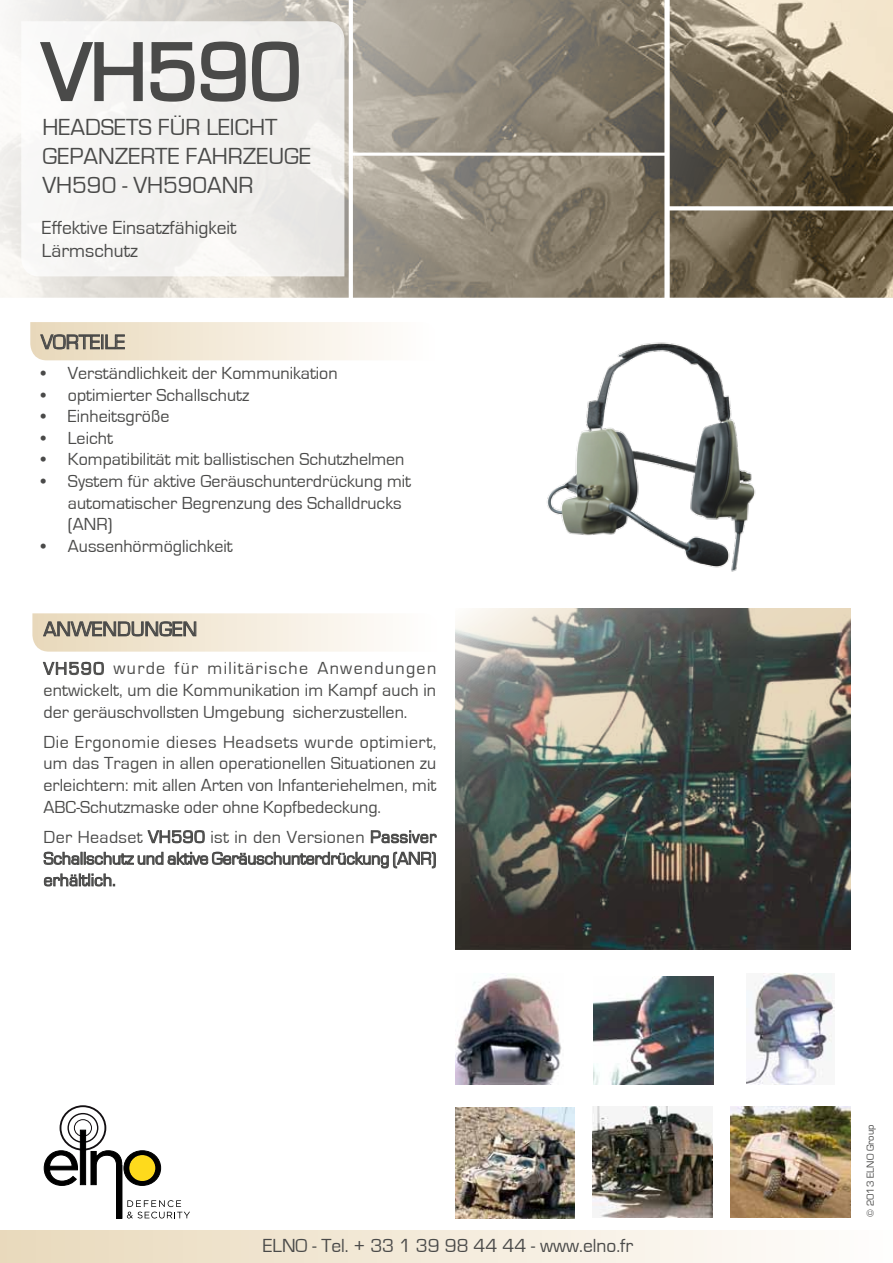
<style>
.page{position:relative;width:893px;height:1263px;background:#fff}
.page>*{position:absolute;margin:0;border:0;box-sizing:border-box;transform-origin:0 0}
.t1{font:84px "Eurostile";color:#4a4a49}
.t2{font:24px/28.8px "Eurostile";color:#4a4a49}
.t3{font:21px "Eurostile";color:#4a4a49}
.t4{font:19.5px/23.4px "Eurostile";color:#4a4a49}
.t5{font:18px/21.6px "Eurostile";color:#4a4a49;text-align:justify}
.t6{font:18px/21.6px "Eurostile";letter-spacing:.02em;color:#4a4a49}
.t7{font:10.5px "Eurostile";color:#4a4a49}
</style>
<div class="page">
<img style="left:455px;top:608px;width:395px;height:341px">
<img style="left:0;top:0;width:893px;height:298px">
<svg style="left:21px;top:21px;width:323px;height:255px;fill:#f3f2f0"></svg>
<svg style="left:38px;top:40px;width:262px;height:63px"></svg>
<svg style="left:30px;top:322px;width:348px;height:38px;background:#ece3d2"></svg>
<svg style="left:32px;top:613px;width:348px;height:39px;background:#e7decf"></svg>
<svg style="left:42px;top:661px;width:62px;height:15px"></svg>
<svg style="left:43px;top:830px;width:394px;height:57px"></svg>
<div style="left:0;top:1230px;width:893px;height:33px;background:linear-gradient(to right,#e9d9bb,#fffefd)"></div>
<img style="left:455px;top:1107px;width:120px;height:111px">
<img style="left:455px;top:975px;width:107px;height:109px">
<img style="left:746px;top:974px;width:89px;height:110px">
<img style="left:731px;top:1107px;width:119px;height:110px">
<img style="left:594px;top:977px;width:119px;height:107px">
<img style="left:593px;top:1107px;width:120px;height:110px">
<div style="left:74px;top:1119px;width:18px;height:18px;border:1px solid #130f12;border-radius:50%"></div>
<div style="left:67px;top:1113px;width:31px;height:30px;border:1px solid #130f12;border-radius:50%"></div>
<div style="left:60px;top:1105px;width:46px;height:45px;border:2px solid #130f12;border-radius:50%"></div>
<svg style="left:44px;top:1150px;width:34px;height:36px"></svg>
<div style="left:80px;top:1130px;width:6px;height:55px;background:#000;border:1px solid #000"></div>
<svg style="left:91px;top:1150px;width:99px;height:68px"></svg>
<div style="left:129px;top:1155px;width:26px;height:26px;background:#feda1c;border-radius:50%"></div>
<img style="left:547px;top:342px;width:209px;height:230px">
<h1 class="t1" style="left:43px;top:27px;width:260px">VH590</h1>
<h2 class="t2" style="left:43px;top:113px;width:270px">Headsets für leicht gepanzerte Fahrzeuge<br>VH590 - VH590ANR</h2>
<p class="t4" style="left:42px;top:216px;width:196px">Effektive Einsatzfähigkeit<br>Lärmschutz</p>
<p class="t3" style="left:41px;top:331px;width:36px">VORTEILE</p>
<p class="t5" style="left:41px;top:363px;width:298px">• Verständlichkeit der Kommunikation</p>
<p class="t5" style="left:41px;top:384px;width:210px">• optimierter Schallschutz</p>
<p class="t5" style="left:41px;top:406px;width:130px">• Einheitsgröße</p>
<p class="t5" style="left:41px;top:427px;width:74px">• Leicht</p>
<p class="t5" style="left:41px;top:449px;width:365px">• Kompatibilität mit ballistischen Schutzhelmen</p>
<p class="t5" style="left:68px;top:471px;width:345px;text-align:left;text-indent:-27px">• System für aktive Geräuschunterdrückung mit automatischer Begrenzung des Schalldrucks (ANR</p>
<p class="t5" style="left:108px;top:514px;width:6px">)</p>
<p class="t5" style="left:41px;top:535px;width:193px">• Aussenhörmöglichkeit</p>
<p class="t3" style="left:44px;top:618px;width:63px">ANWENDUNGEN</p>
<p class="t5" style="left:44px;top:658px;width:394px">VH590 wurde für militärische Anwendungen entwickelt, um die Kommunikation im Kampf auch in der geräuschvollsten Umgebung sicherzustellen.</p>
<p class="t5" style="left:44px;top:731px;width:394px">Die Ergonomie dieses Headsets wurde optimiert, um das Tragen in allen operationellen Situationen zu erleichtern: mit allen Arten von Infanteriehelmen, mit ABC-Schutzmaske oder ohne Kopfbedeckung.</p>
<p class="t6" style="left:44px;top:826px;width:394px">Der Headset VH590 ist in den Versionen Passiver<br>Schallschutz und aktive Geräuschunterdrückung (ANR</p>
<p class="t5" style="left:431px;top:848px;width:6px">)</p>
<p class="t5" style="left:44px;top:869px;width:74px">erhältlich.</p>
<p class="t4" style="left:263px;top:1234px;width:372px">ELNO - Tel. + 33 1 39 98 44 44 - www.elno.fr</p>
<p class="t7" style="left:865px;top:1217px;width:94px;rotate:-90deg">© 2013 ELNO Group</p>
</div>
